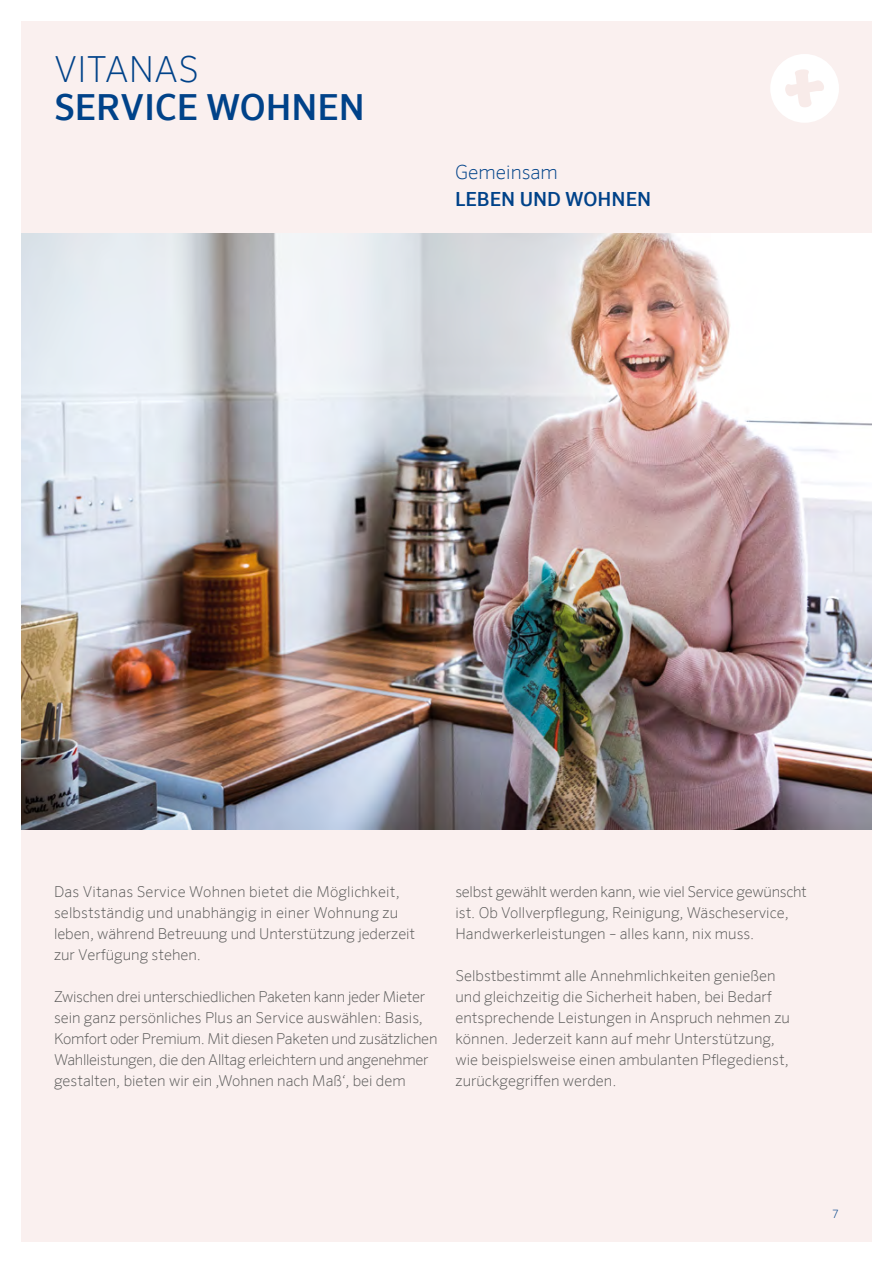
<style>
.page{position:relative;width:893px;height:1263px;background:#fff}
.page>*{position:absolute;margin:0;border:0;box-sizing:border-box;transform-origin:0 0}
.t1{font:500 36px "Sero Offc Pro";color:#004289}
.t2{font:200 36px "Sero Offc Pro";color:#004289}
.t3{font:500 19.5px "Sero Offc Pro";color:#004289}
.t4{font:200 19.5px "Sero Offc Pro";color:#004289}
.t5{font:200 15px/21px "Sero Offc Pro";color:#575756}
.t6{font:200 15px/21px "Sero Offc Pro";letter-spacing:-.02em;color:#575756}
.t7{font:200 12px "Sero Offc Pro";color:#004289}
</style>
<div class="page">
<div style="left:21px;top:21px;width:851px;height:1221px;background:#faf0ef"></div>
<img style="left:21px;top:234px;width:851px;height:595px">
<div style="left:770px;top:54px;width:69px;height:69px;background:#fff;border-radius:50%"></div>
<svg style="left:785px;top:69px;width:39px;height:38px"></svg>
<h1 class="t2" style="left:54px;top:48px;width:147px">VITANAS</h1>
<h1 class="t1" style="left:54px;top:85px;width:312px">SERVICE WOHNEN</h1>
<h2 class="t4" style="left:455px;top:161px;width:104px">Gemeinsam</h2>
<h2 class="t3" style="left:455px;top:187px;width:198px">LEBEN UND WOHNEN</h2>
<p class="t5" style="left:54px;top:881px;width:363px">Das Vitanas Service Wohnen bietet die Möglichkeit, selbstständig und unabhängig in einer Wohnung zu leben, während Betreuung und Unterstützung jederzeit zur Verfügung stehen.</p>
<p class="t6" style="left:54px;top:986px;width:385px">Zwischen drei unterschiedlichen Paketen kann jeder Mieter sein ganz persönliches Plus an Service auswählen: Basis, Komfort oder Premium. Mit diesen Paketen und zusätzlichen Wahlleistungen, die den Alltag erleichtern und angenehmer gestalten, bieten wir ein ‚Wohnen nach Maß‘, bei dem</p>
<p class="t5" style="left:455px;top:881px;width:353px">selbst gewählt werden kann, wie viel Service gewünscht ist. Ob Vollverpflegung, Reinigung, Wäscheservice,<br>Handwerkerleistungen – alles kann, nix muss.</p>
<p class="t5" style="left:455px;top:965px;width:336px">Selbstbestimmt alle Annehmlichkeiten genießen und gleichzeitig die Sicherheit haben, bei Bedarf entsprechende Leistungen in Anspruch nehmen zu können. Jederzeit kann auf mehr Unterstützung, wie beispielsweise einen ambulanten Pflegedienst, zurückgegriffen werden.</p>
<p class="t7" style="left:832px;top:1207px;width:8px">7</p>
</div>
